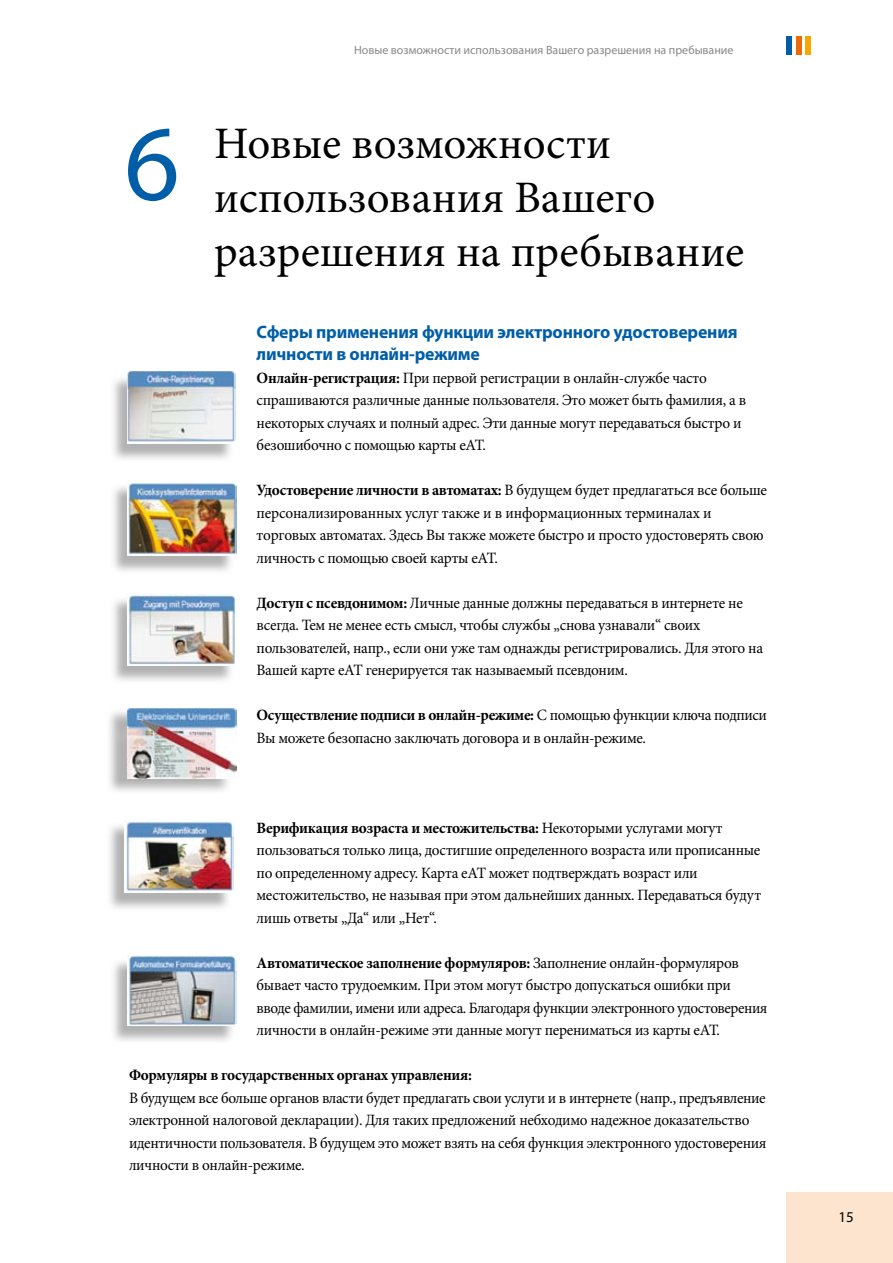
<style>
.page{position:relative;width:893px;height:1263px;background:#fff}
.page>*{position:absolute;margin:0;border:0;box-sizing:border-box;transform-origin:0 0}
.t1{font:108px "Myriad Pro";color:#005ea8}
.t2{font:45px/54px "Minion Pro";color:#000}
.t3{font:700 18px/22.5px "Myriad Pro";letter-spacing:-.01em;color:#005ea8}
.t4{font:15.75px/22.5px "Minion Pro";letter-spacing:-.02em;color:#000}
.t5{font:700 15.75px "Minion Pro";letter-spacing:-.02em;color:#000}
.t6{font:15px "Myriad Pro";color:#000}
.t7{font:12px "Myriad Pro";color:#87888a}
.s1{font-weight:700}
</style>
<div class="page">
<div style="left:787px;top:1193px;width:106px;height:70px;background:#fde4ce"></div>
<div style="left:806px;top:36px;width:5px;height:18px;background:#f6a800"></div>
<div style="left:796px;top:36px;width:5px;height:18px;background:#eb6a0a"></div>
<div style="left:787px;top:36px;width:5px;height:18px;background:#005ea8"></div>
<img style="left:114px;top:375px;width:122px;height:108px">
<img style="left:128px;top:372px;width:107px;height:71px">
<img style="left:113px;top:488px;width:124px;height:83px">
<img style="left:128px;top:480px;width:108px;height:75px">
<img style="left:113px;top:597px;width:124px;height:84px">
<img style="left:128px;top:594px;width:108px;height:71px">
<img style="left:110px;top:708px;width:127px;height:83px">
<img style="left:127px;top:709px;width:109px;height:70px">
<img style="left:110px;top:825px;width:124px;height:83px">
<img style="left:124px;top:819px;width:109px;height:74px">
<img style="left:114px;top:962px;width:118px;height:79px">
<img style="left:128px;top:955px;width:109px;height:70px">
<p class="t7" style="left:354px;top:43px;width:381px">Новые возможности использования Вашего разрешения на пребывание</p>
<p class="t1" style="left:124px;top:97px;width:57px">6</p>
<h1 class="t2" style="left:214px;top:116px;width:532px">Новые возможности использования Вашего разрешения на пребывание</h1>
<h2 class="t3" style="left:257px;top:320px;width:483px">Сферы применения функции электронного удостоверения личности в онлайн-режиме</h2>
<p class="t4" style="left:257px;top:366px;width:491px"><span class="s1">Онлайн-регистрация:</span> При первой регистрации в онлайн-службе часто спрашиваются различные данные пользователя. Это может быть фамилия, а в некоторых случаях и полный адрес. Эти данные могут передаваться быстро и безошибочно с помощью карты eAT.</p>
<p class="t4" style="left:257px;top:479px;width:512px"><span class="s1">Удостоверение личности в автоматах:</span> В будущем будет предлагаться все больше персонализированных услуг также и в информационных терминалах и торговых автоматах. Здесь Вы также можете быстро и просто удостоверять свою личность с помощью своей карты eAT.</p>
<p class="t4" style="left:257px;top:591px;width:508px"><span class="s1">Доступ с псевдонимом:</span> Личные данные должны передаваться в интернете не всегда. Тем не менее есть смысл, чтобы службы „снова узнавали“ своих пользователей, напр., если они уже там однажды регистрировались. Для этого на Вашей карте eAT генерируется так называемый псевдоним.</p>
<p class="t4" style="left:257px;top:704px;width:512px"><span class="s1">Осуществление подписи в онлайн-режиме:</span> С помощью функции ключа подписи<br>Вы можете безопасно заключать договора и в онлайн-режиме.</p>
<p class="t4" style="left:257px;top:816px;width:506px"><span class="s1">Верификация возраста и местожительства:</span> Некоторыми услугами могут пользоваться только лица, достигшие определенного возраста или прописанные по определенному адресу. Карта eAT может подтверждать возраст или местожительство, не называя при этом дальнейших данных. Передаваться будут лишь ответы „Да“ или „Нет“.</p>
<p class="t4" style="left:257px;top:951px;width:512px"><span class="s1">Автоматическое заполнение формуляров:</span> Заполнение онлайн-формуляров бывает часто трудоемким. При этом могут быстро допускаться ошибки при вводе фамилии, имени или адреса. Благодаря функции электронного удостоверения личности в онлайн-режиме эти данные могут перениматься из карты eAT.</p>
<h3 class="t5" style="left:129px;top:1064px;width:344px">Формуляры в государственных органах управления:</h3>
<p class="t4" style="left:129px;top:1086px;width:639px">В будущем все больше органов власти будет предлагать свои услуги и в интернете (напр., предъявление электронной налоговой декларации). Для таких предложений небходимо надежное доказательство идентичности пользователя. В будущем это может взять на себя функция электронного удостоверения личности в онлайн-режиме.</p>
<p class="t6" style="left:838px;top:1207px;width:17px">15</p>
</div>
